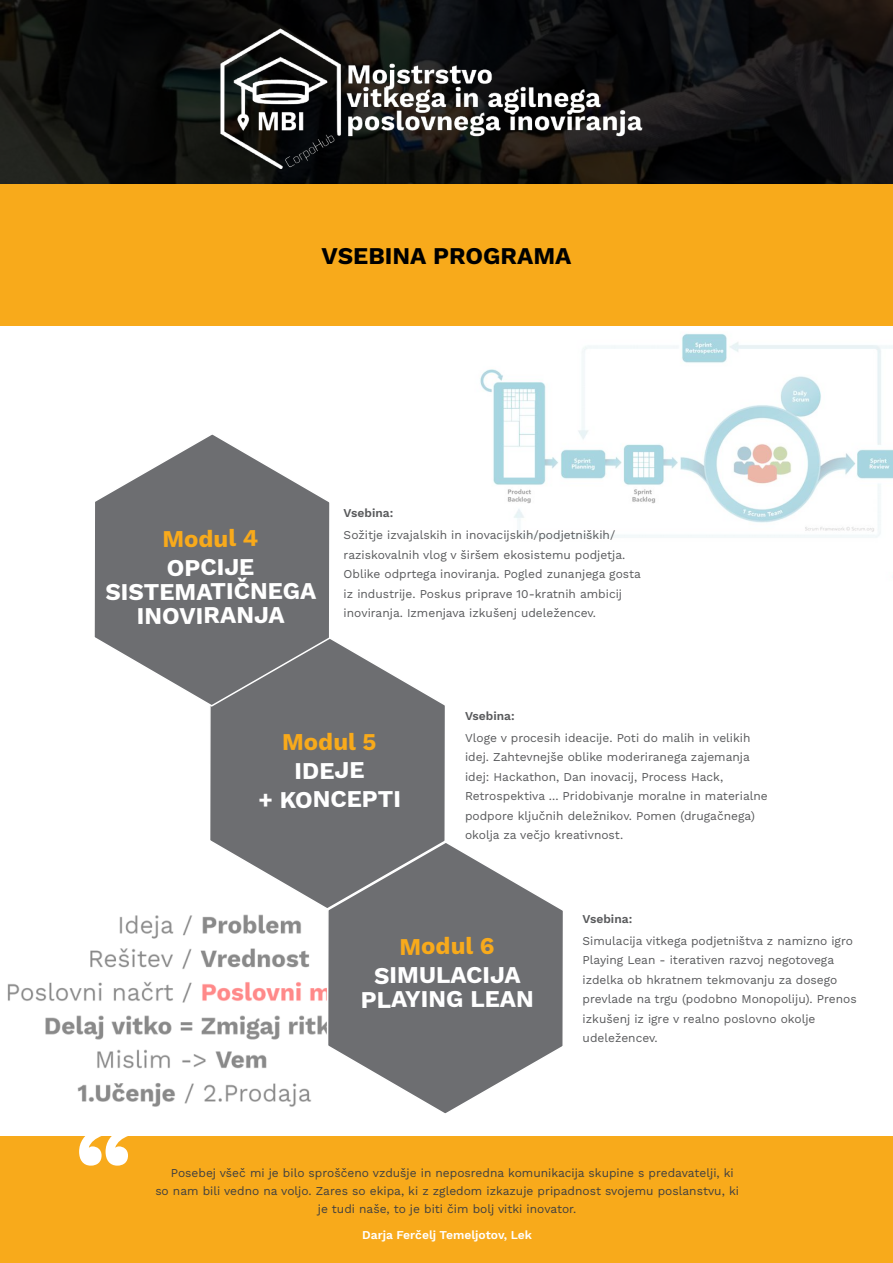
<style>
.page{position:relative;width:893px;height:1263px;background:#fff}
.page>*{position:absolute;margin:0;border:0;box-sizing:border-box;transform-origin:0 0}
.t1{font:700 108px "Work Sans";color:#fff}
.t2{font:700 24px/24px "Work Sans";letter-spacing:-.005em;color:#fff;text-align:center}
.t3{font:700 24px "Work Sans";letter-spacing:-.005em;color:#f8aa1b}
.t4{font:700 24px "Work Sans";color:#000}
.t5{font:12px/19.5px "Work Sans";color:#58595b}
.t6{font:12px "Work Sans";color:#404040}
.t7{font:600 12px "Work Sans";color:#fff}
.t8{font:600 12px "Work Sans";color:#58595b}
</style>
<div class="page">
<img style="left:7px;top:914px;width:319px;height:193px">
<img style="left:480px;top:333px;width:413px;height:205px">
<div style="left:0;top:0;width:893px;height:192px;background:#000;opacity:.8"></div>
<div style="left:0;top:184px;width:893px;height:142px;background:#f8aa1b"></div>
<div style="left:0;top:1136px;width:893px;height:127px;background:#f8aa1b"></div>
<svg style="left:210px;top:640px;width:235px;height:268px;fill:#6d6e71"></svg>
<svg style="left:94px;top:434px;width:238px;height:273px;fill:#6d6e71"></svg>
<svg style="left:326px;top:840px;width:237px;height:274px;fill:#6d6e71"></svg>
<img style="left:206px;top:17px;width:456px;height:159px">
<h2 class="t4" style="left:321px;top:242px;width:252px">VSEBINA PROGRAMA</h2>
<h2 class="t3" style="left:162px;top:525px;width:98px">Modul 4</h2>
<h2 class="t2" style="left:105px;top:555px;width:213px">OPCIJE<br>SISTEMATIČNEGA<br>INOVIRANJA</h2>
<p class="t8" style="left:344px;top:509px;width:51px">Vsebina:</p>
<p class="t5" style="left:344px;top:525px;width:299px">Sožitje izvajalskih in inovacijskih/podjetniških/ raziskovalnih vlog v širšem ekosistemu podjetja.<br>Oblike odprtega inoviranja. Pogled zunanjega gosta iz industrije. Poskus priprave 10-kratnih ambicij inoviranja. Izmenjava izkušenj udeležencev.</p>
<h2 class="t3" style="left:282px;top:728px;width:96px">Modul 5</h2>
<h2 class="t2" style="left:258px;top:756px;width:144px;line-height:28.8px">IDEJE<br>+ KONCEPTI</h2>
<p class="t8" style="left:465px;top:711px;width:51px">Vsebina:</p>
<p class="t5" style="left:465px;top:728px;width:304px">Vloge v procesih ideacije. Poti do malih in velikih idej. Zahtevnejše oblike moderiranega zajemanja idej: Hackathon, Dan inovacij, Process Hack, Retrospektiva ... Pridobivanje moralne in materialne podpore ključnih deležnikov. Pomen (drugačnega) okolja za večjo kreativnost.</p>
<h2 class="t3" style="left:399px;top:933px;width:97px">Modul 6</h2>
<h2 class="t2" style="left:361px;top:963px;width:175px">SIMULACIJA<br>PLAYING LEAN</h2>
<p class="t8" style="left:583px;top:914px;width:51px">Vsebina:</p>
<p class="t5" style="left:583px;top:931px;width:276px">Simulacija vitkega podjetništva z namizno igro Playing Lean - iterativen razvoj negotovega izdelka ob hkratnem tekmovanju za dosego prevlade na trgu (podobno Monopoliju). Prenos izkušenj iz igre v realno poslovno okolje udeležencev.</p>
<h1 class="t1" style="left:75px;top:1109px;width:60px">“</h1>
<p class="t6" style="left:171px;top:1166px;width:564px">Posebej všeč mi je bilo sproščeno vzdušje in neposredna komunikacija skupine s predavatelji, ki</p>
<p class="t6" style="left:155px;top:1184px;width:585px">so nam bili vedno na voljo. Zares so ekipa, ki z zgledom izkazuje pripadnost svojemu poslanstvu, ki</p>
<p class="t6" style="left:318px;top:1202px;width:260px">je tudi naše, to je biti čim bolj vitki inovator.</p>
<p class="t7" style="left:362px;top:1230px;width:171px">Darja Ferčelj Temeljotov, Lek</p>
</div>
